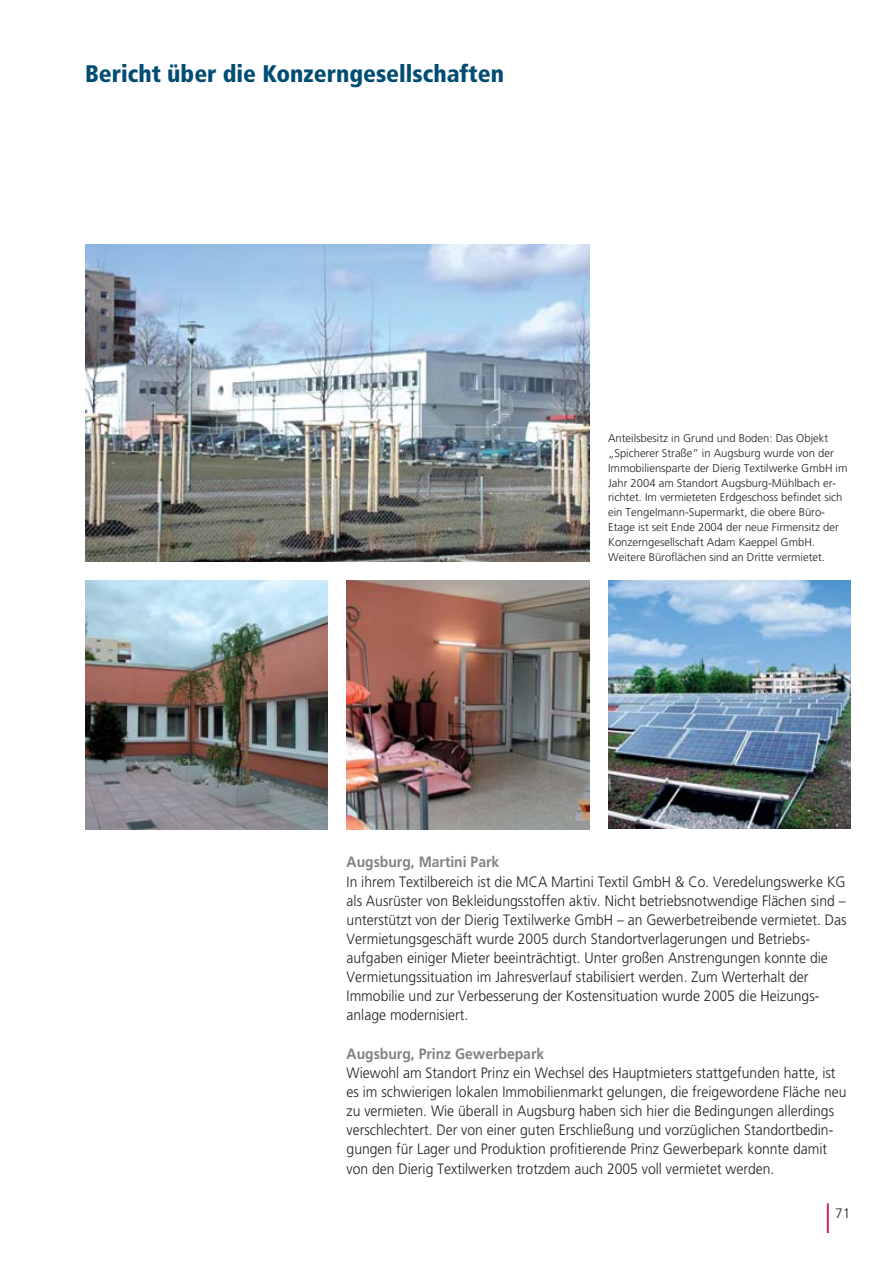
<style>
.page{position:relative;width:893px;height:1263px;background:#fff}
.page>*{position:absolute;margin:0;border:0;box-sizing:border-box;transform-origin:0 0}
.t1{font:900 condensed 24px "Frutiger";color:#004c72}
.t2{font:300 15px/19.2px "Frutiger";color:#231f20;scale:.93 1}
.t3{font:700 15px "Frutiger";color:#808284;scale:.93 1}
.t4{font:300 13.65px "Frutiger";color:#231f20}
.t5{font:300 11.25px/14.9px "Frutiger";color:#231f20}
</style>
<div class="page">
<hr style="left:827px;top:1203px;width:2px;height:30px;background:#cf345d">
<img style="left:85px;top:244px;width:504px;height:317px">
<img style="left:608px;top:580px;width:242px;height:249px">
<img style="left:347px;top:580px;width:242px;height:249px">
<img style="left:85px;top:581px;width:242px;height:248px">
<h1 class="t1" style="left:85px;top:64px;width:420px">Bericht über die Konzerngesellschaften</h1>
<p class="t5" style="left:608px;top:431px;width:241px">Anteilsbesitz in Grund und Boden: Das Objekt „Spicherer Straße“ in Augsburg wurde von der Immobiliensparte der Dierig Textilwerke GmbH im Jahr 2004 am Standort Augsburg-Mühlbach er&shy;richtet. Im vermieteten Erdgeschoss befindet sich ein Tengelmann-Supermarkt, die obere Büro-Etage ist seit Ende 2004 der neue Firmensitz der Konzerngesellschaft Adam Kaeppel GmbH.<br>Weitere Büroflächen sind an Dritte vermietet.</p>
<p class="t3" style="left:347px;top:856px;width:166px">Augsburg, Martini Park</p>
<p class="t2" style="left:347px;top:873px;width:539px">In ihrem Textilbereich ist die MCA Martini Textil GmbH &amp; Co. Veredelungswerke KG als Ausrüster von Bekleidungsstoffen aktiv. Nicht betriebsnotwendige Flächen sind – unterstützt von der Dierig Textilwerke GmbH – an Gewerbetreibende vermietet. Das Vermietungsgeschäft wurde 2005 durch Standortverlagerungen und Betriebs&shy;aufgaben einiger Mieter beeinträchtigt. Unter großen Anstrengungen konnte die Vermietungssituation im Jahresverlauf stabilisiert werden. Zum Werterhalt der Immobilie und zur Verbesserung der Kostensituation wurde 2005 die Heizungs&shy;anlage modernisiert.</p>
<p class="t3" style="left:347px;top:1047px;width:214px">Augsburg, Prinz Gewerbepark</p>
<p class="t2" style="left:347px;top:1064px;width:539px">Wiewohl am Standort Prinz ein Wechsel des Hauptmieters stattgefunden hatte, ist es im schwierigen lokalen Immobilienmarkt gelungen, die freigewordene Fläche neu zu vermieten. Wie überall in Augsburg haben sich hier die Bedingungen allerdings verschlechtert. Der von einer guten Erschließung und vorzüglichen Standortbedin&shy;gungen für Lager und Produktion profitierende Prinz Gewerbepark konnte damit von den Dierig Textilwerken trotzdem auch 2005 voll vermietet werden.</p>
<p class="t4" style="left:835px;top:1208px;width:17px">71</p>
</div>
